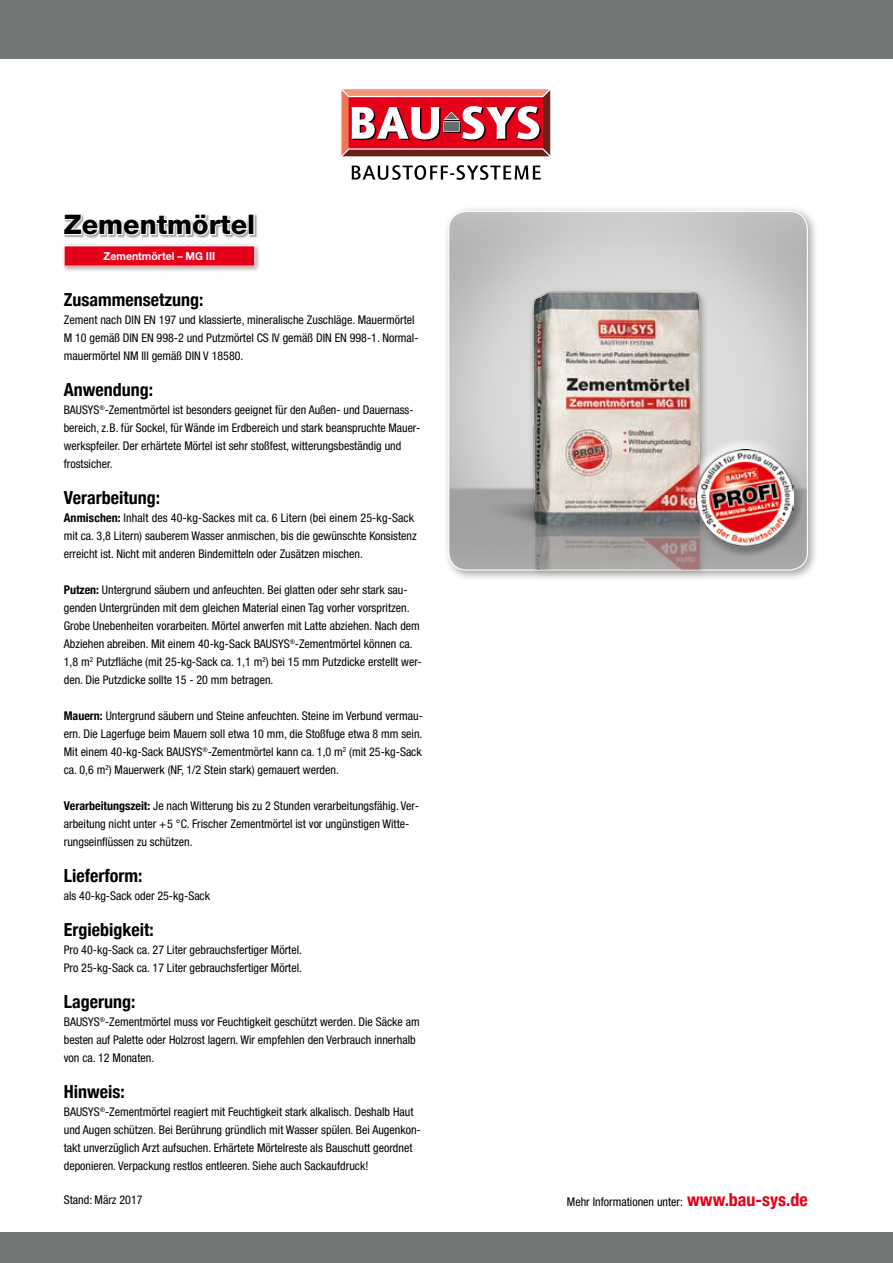
<style>
.page{position:relative;width:893px;height:1263px;background:#fff}
.page>*{position:absolute;margin:0;border:0;box-sizing:border-box;transform-origin:0 0}
.t1{font:800 27px "Helvetica Neue";color:#000}
.t2{font:700 condensed 18px "Helvetica Neue";color:#000}
.t3{font:condensed 12px/18px "Helvetica Neue";color:#000}
.t4{font:700 11.1px "Helvetica Neue LT Std";color:#fff;scale:.95 1}
.s1{font-weight:700}
.s2{font-weight:700;font-size:18px;color:#e30018}
</style>
<div class="page">
<div style="left:443px;top:206px;width:376px;height:375px;background:#000;opacity:.35"></div>
<img style="left:449px;top:211px;width:358px;height:359px">
<div style="left:490px;top:287px;width:221px;height:294px;background:#000;opacity:.35"></div>
<div style="left:0;top:0;width:893px;height:60px;background:#717776"></div>
<hr style="left:0;top:59px;width:893px;height:2px;background:#fff">
<div style="left:0;top:1230px;width:893px;height:33px;background:#717776"></div>
<hr style="left:0;top:1229px;width:893px;height:2px;background:#fff">
<svg style="left:352px;top:165px;width:189px;height:15px"></svg>
<div style="left:340px;top:88px;width:211px;height:70px;border:1px solid #fff"></div>
<svg style="left:341px;top:89px;width:210px;height:68px"></svg>
<div style="left:61px;top:243px;width:200px;height:30px;background:#000;opacity:.35"></div>
<div style="left:64px;top:246px;width:191px;height:20px;background:#e30018"></div>
<div style="left:64px;top:214px;width:194px;height:24px;background:#000;opacity:.35"></div>
<svg style="left:64px;top:214px;width:185px;height:23px"></svg>
<div style="left:248px;top:214px;width:7px;height:21px;border:2px solid #fff"></div>
<div style="left:686px;top:439px;width:108px;height:87px;background:#fff;opacity:.75"></div>
<div style="left:695px;top:464px;width:109px;height:92px;background:#000;opacity:.28"></div>
<img style="left:697px;top:449px;width:96px;height:96px">
<h1 class="t1" style="left:64px;top:208px;width:193px">Zementmörtel</h1>
<p class="t4" style="left:104px;top:249px;width:119px">Zementmörtel – MG III</p>
<h2 class="t2" style="left:64px;top:285px;width:141px">Zusammensetzung:</h2>
<p class="t3" style="left:64px;top:311px;width:356px">Zement nach DIN EN 197 und klassierte, mineralische Zuschläge. Mauermörtel<br>M 10 gemäß DIN EN 998-2 und Putzmörtel CS IV gemäß DIN EN 998-1. Normal&shy;mauermörtel NM III gemäß DIN V 18580.</p>
<h2 class="t2" style="left:64px;top:375px;width:91px">Anwendung:</h2>
<p class="t3" style="left:64px;top:401px;width:358px">BAUSYS<sup>®</sup>-Zementmörtel ist besonders geeignet für den Außen- und Dauernass&shy;bereich, z.B. für Sockel, für Wände im Erdbereich und stark beanspruchte Mauer&shy;werkspfeiler. Der erhärtete Mörtel ist sehr stoßfest, witterungsbeständig und frostsicher.</p>
<h2 class="t2" style="left:64px;top:483px;width:98px">Verarbeitung:</h2>
<p class="t3" style="left:64px;top:509px;width:355px"><span class="s1">Anmischen:</span> Inhalt des 40-kg-Sackes mit ca. 6 Litern (bei einem 25-kg-Sack mit ca. 3,8 Litern) sauberem Wasser anmischen, bis die gewünschte Konsistenz erreicht ist. Nicht mit anderen Bindemitteln oder Zusätzen mischen.</p>
<p class="t3" style="left:64px;top:581px;width:359px"><span class="s1">Putzen:</span> Untergrund säubern und anfeuchten. Bei glatten oder sehr stark sau&shy;genden Untergründen mit dem gleichen Material einen Tag vorher vorspritzen.<br>Grobe Unebenheiten vorarbeiten. Mörtel anwerfen mit Latte abziehen. Nach dem Abziehen abreiben. Mit einem 40-kg-Sack BAUSYS<sup>®</sup>-Zementmörtel können ca.<br>1,8 m<sup>2</sup> Putzfläche (mit 25-kg-Sack ca. 1,1 m<sup>2</sup>) bei 15 mm Putzdicke erstellt wer&shy;den. Die Putzdicke sollte 15 - 20 mm betragen.</p>
<p class="t3" style="left:64px;top:707px;width:361px;text-align:justify"><span class="s1">Mauern:</span> Untergrund säubern und Steine anfeuchten. Steine im Verbund vermau&shy;ern. Die Lagerfuge beim Mauern soll etwa 10 mm, die Stoßfuge etwa 8 mm sein.<br>Mit einem 40-kg-Sack BAUSYS<sup>®</sup>-Zementmörtel kann ca. 1,0 m<sup>2</sup> (mit 25-kg-Sack ca. 0,6 m<sup>2</sup>) Mauerwerk (NF, 1/2 Stein stark) gemauert werden.</p>
<p class="t3" style="left:64px;top:797px;width:357px"><span class="s1">Verarbeitungszeit:</span> Je nach Witterung bis zu 2 Stunden verarbeitungsfähig. Ver&shy;arbeitung nicht unter +5 °C. Frischer Zementmörtel ist vor ungünstigen Witte&shy;rungseinflüssen zu schützen.</p>
<h2 class="t2" style="left:64px;top:861px;width:80px">Lieferform:</h2>
<p class="t3" style="left:64px;top:887px;width:148px">als 40-kg-Sack oder 25-kg-Sack</p>
<h2 class="t2" style="left:64px;top:915px;width:91px">Ergiebigkeit:</h2>
<p class="t3" style="left:64px;top:941px;width:240px">Pro 40-kg-Sack ca. 27 Liter gebrauchsfertiger Mörtel.<br>Pro 25-kg-Sack ca. 17 Liter gebrauchsfertiger Mörtel.</p>
<h2 class="t2" style="left:64px;top:987px;width:73px">Lagerung:</h2>
<p class="t3" style="left:64px;top:1013px;width:357px">BAUSYS<sup>®</sup>-Zementmörtel muss vor Feuchtigkeit geschützt werden. Die Säcke am besten auf Palette oder Holzrost lagern. Wir empfehlen den Verbrauch innerhalb von ca. 12 Monaten.</p>
<h2 class="t2" style="left:64px;top:1077px;width:62px">Hinweis:</h2>
<p class="t3" style="left:64px;top:1103px;width:358px">BAUSYS<sup>®</sup>-Zementmörtel reagiert mit Feuchtigkeit stark alkalisch. Deshalb Haut und Augen schützen. Bei Berührung gründlich mit Wasser spülen. Bei Augenkon&shy;takt unverzüglich Arzt aufsuchen. Erhärtete Mörtelreste als Bauschutt geordnet deponieren. Verpackung restlos entleeren. Siehe auch Sackaufdruck!</p>
<p class="t3" style="left:64px;top:1191px;width:80px">Stand: März 2017</p>
<p class="t3" style="left:567px;top:1193px;width:242px">Mehr Informationen unter: <span class="s2">www.bau-sys.de</span></p>
</div>
